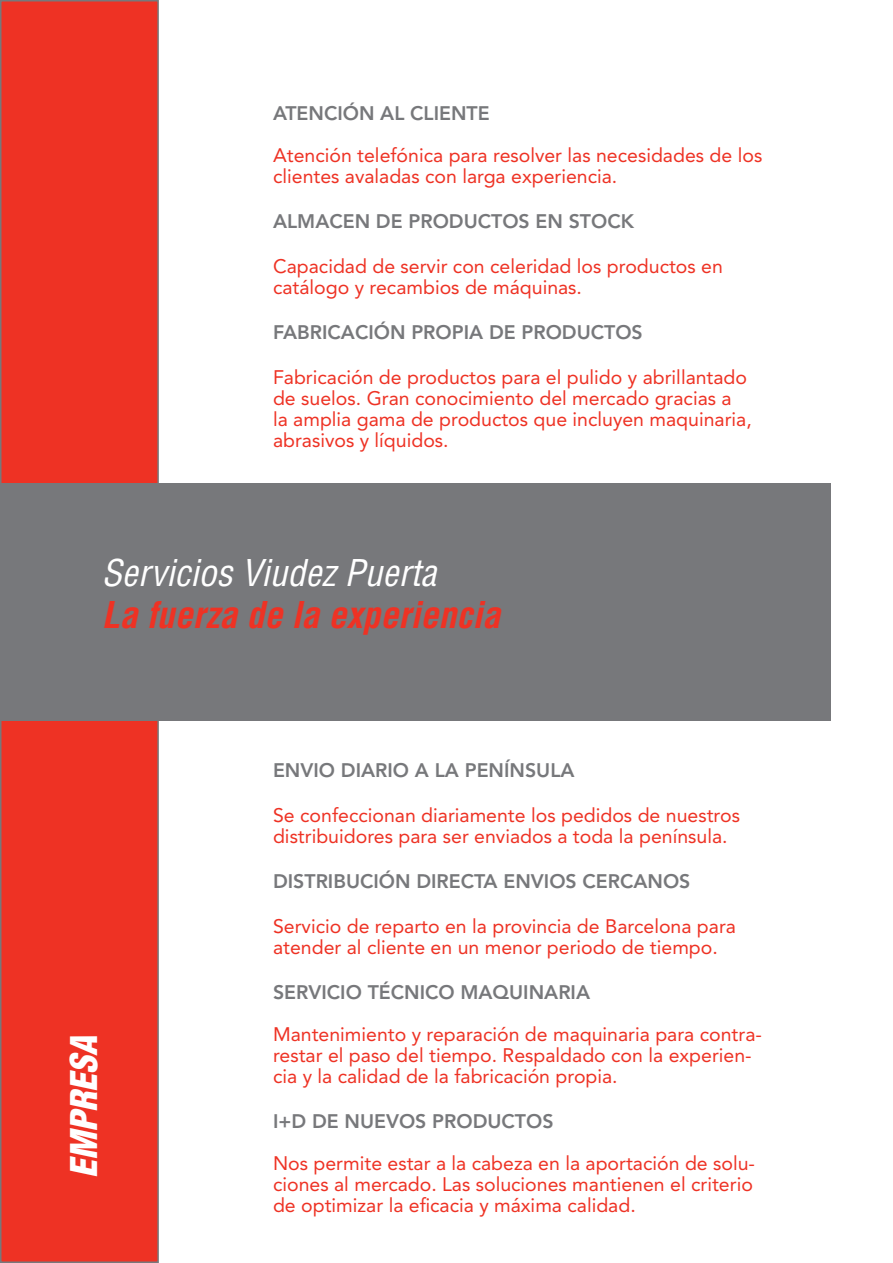
<style>
.page{position:relative;width:893px;height:1263px;background:#fff}
.page>*{position:absolute;margin:0;border:0;box-sizing:border-box;transform-origin:0 0}
.t1{font:italic 700 condensed 36px "Helvetica";color:#ee3224}
.t2{font:italic condensed 36px "Helvetica";color:#fff}
.t3{font:italic 900 condensed 36px "Helvetica";color:#fff}
.t4{font:19.5px/21px "Avenir";color:#ee3224}
.t5{font:800 19.5px "Avenir";color:#77787b}
</style>
<div class="page">
<div style="left:1px;top:1px;width:157px;height:1261px;background:#ee3224"></div>
<div style="left:0;top:0;width:159px;height:1263px;border:2px solid #77787b"></div>
<div style="left:0;top:483px;width:831px;height:237px;background:#77787b"></div>
<p class="t5" style="left:273px;top:102px;width:218px">ATENCIÓN AL CLIENTE</p>
<p class="t4" style="left:273px;top:145px;width:491px">Atención telefónica para resolver las necesidades de los clientes avaladas con larga experiencia.</p>
<p class="t5" style="left:273px;top:210px;width:363px">ALMACEN DE PRODUCTOS EN STOCK</p>
<p class="t4" style="left:273px;top:256px;width:451px">Capacidad de servir con celeridad los productos en catálogo y recambios de máquinas.</p>
<p class="t5" style="left:273px;top:321px;width:371px">FABRICACIÓN PROPIA DE PRODUCTOS</p>
<p class="t4" style="left:273px;top:367px;width:480px">Fabricación de productos para el pulido y abrillantado de suelos. Gran conocimiento del mercado gracias a<br>la amplia gama de productos que incluyen maquinaria, abrasivos y líquidos.</p>
<h1 class="t2" style="left:102px;top:550px;width:336px">Servicios Viudez Puerta</h1>
<h1 class="t1" style="left:102px;top:592px;width:400px">La fuerza de la experiencia</h1>
<h1 class="t3" style="left:61px;top:1178px;width:144px;rotate:-90deg">EMPRESA</h1>
<p class="t5" style="left:273px;top:759px;width:303px">ENVIO DIARIO A LA PENÍNSULA</p>
<p class="t4" style="left:273px;top:805px;width:468px">Se confeccionan diariamente los pedidos de nuestros distribuidores para ser enviados a toda la península.</p>
<p class="t5" style="left:273px;top:870px;width:419px">DISTRIBUCIÓN DIRECTA ENVIOS CERCANOS</p>
<p class="t4" style="left:273px;top:916px;width:464px">Servicio de reparto en la provincia de Barcelona para atender al cliente en un menor periodo de tiempo.</p>
<p class="t5" style="left:273px;top:981px;width:319px">SERVICIO TÉCNICO MAQUINARIA</p>
<p class="t4" style="left:273px;top:1024px;width:490px">Mantenimiento y reparación de maquinaria para contra&shy;restar el paso del tiempo. Respaldado con la experien&shy;cia y la calidad de la fabricación propia.</p>
<p class="t5" style="left:273px;top:1110px;width:282px">I+D DE NUEVOS PRODUCTOS</p>
<p class="t4" style="left:273px;top:1153px;width:483px;text-align:justify">Nos permite estar a la cabeza en la aportación de solu&shy;ciones al mercado. Las soluciones mantienen el criterio de optimizar la eficacia y máxima calidad.</p>
</div>
